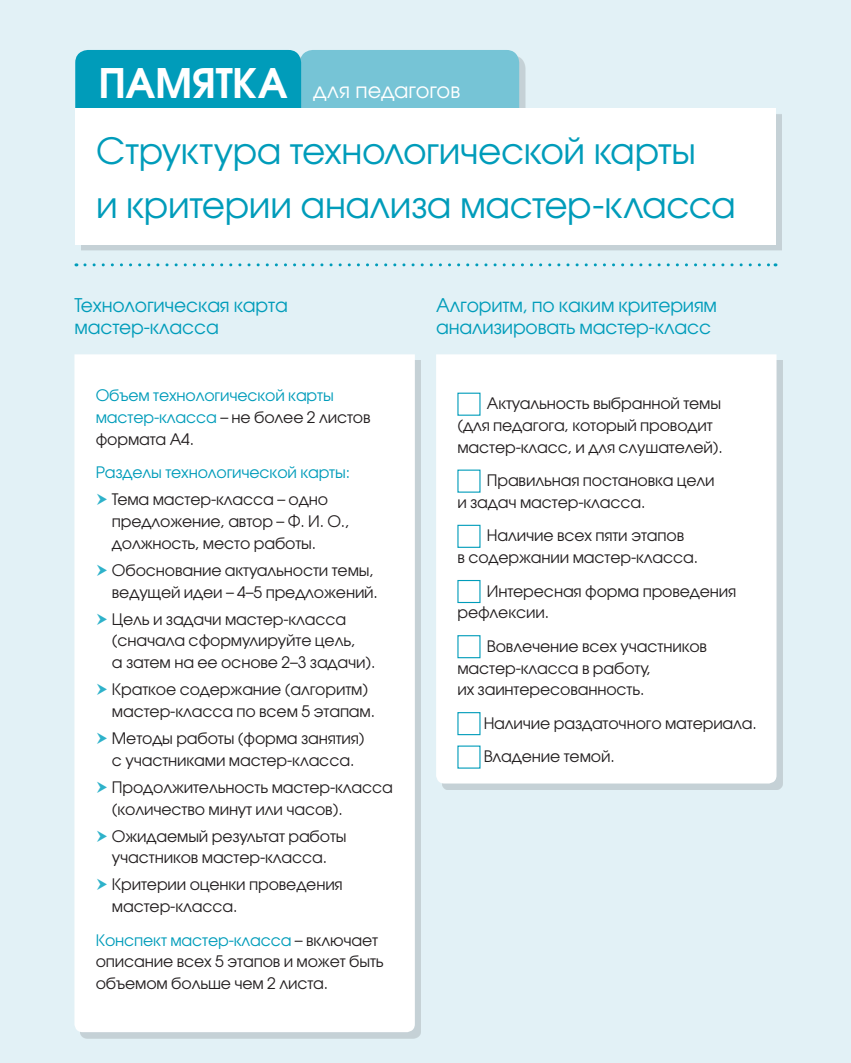
<style>
.page{position:relative;width:851px;height:1063px;background:#fff}
.page>*{position:absolute;margin:0;border:0;box-sizing:border-box;transform-origin:0 0}
.t1{font:36px/54.3px "Avant Garde Gothic C";letter-spacing:-.01em;color:#009cba}
.t2{font:21px "Avant Garde Gothic C";letter-spacing:.005em;color:#fff}
.t3{font:18.75px/21.8px "Avant Garde Gothic C";letter-spacing:-.01em;color:#009cba}
.t4{font:15.75px/21.8px "Avant Garde Gothic C";letter-spacing:-.01em;color:#231f20}
.t5{font:15.75px/21.8px "Avant Garde Gothic C";letter-spacing:-.01em;color:#009cba}
.s1{font-weight:700;font-size:40.5px}
.s2{color:#231f20}
.s3{color:#009cba}
</style>
<div class="page">
<div style="left:0;top:0;width:850px;height:1063px;background:#e2f1f6"></div>
<div style="left:81px;top:56px;width:700px;height:194px;background:#231f20;opacity:.15"></div>
<div style="left:300px;top:50px;width:219px;height:81px;background:#76c4d6;border-radius:13px"></div>
<div style="left:75px;top:50px;width:226px;height:81px;background:#009cba;border-radius:13px"></div>
<div style="left:75px;top:108px;width:700px;height:136px;background:#fff"></div>
<svg style="left:85px;top:263px;width:690px;height:3px"></svg>
<div style="left:80px;top:360px;width:341px;height:678px;background:#c5d1d6"></div>
<div style="left:74px;top:354px;width:341px;height:678px;background:#fff"></div>
<div style="left:442px;top:360px;width:340px;height:430px;background:#231f20;opacity:.15"></div>
<div style="left:436px;top:354px;width:340px;height:430px;background:#fff"></div>
<div style="left:457px;top:393px;width:23px;height:23px;background:#fff"></div>
<div style="left:457px;top:470px;width:23px;height:23px;background:#fff"></div>
<div style="left:457px;top:525px;width:23px;height:23px;background:#fff;border:1px solid #009cba"></div>
<div style="left:457px;top:580px;width:23px;height:23px;background:#fff;border:1px solid #009cba"></div>
<div style="left:457px;top:635px;width:23px;height:23px;background:#fff;border:1px solid #009cba"></div>
<div style="left:457px;top:712px;width:23px;height:23px;background:#fff;border:1px solid #009cba"></div>
<div style="left:457px;top:746px;width:23px;height:23px;background:#fff"></div>
<svg style="left:97px;top:494px;width:10px;height:11px"></svg>
<svg style="left:97px;top:564px;width:10px;height:12px"></svg>
<svg style="left:97px;top:613px;width:10px;height:12px"></svg>
<svg style="left:97px;top:684px;width:10px;height:11px"></svg>
<svg style="left:97px;top:732px;width:10px;height:12px"></svg>
<svg style="left:97px;top:781px;width:10px;height:12px"></svg>
<svg style="left:97px;top:830px;width:10px;height:12px"></svg>
<svg style="left:97px;top:879px;width:10px;height:11px"></svg>
<h2 class="t2" style="left:98px;top:78px;width:363px"><span class="s1">Памятка</span> для педагогов</h2>
<h1 class="t1" style="left:96px;top:123px;width:641px">Структура технологической карты<br>и критерии анализа мастер-класса</h1>
<p class="t3" style="left:74px;top:294px;width:215px">Технологическая карта мастер-класса</p>
<p class="t3" style="left:436px;top:294px;width:282px">Алгоритм, по каким критериям анализировать мастер-класс</p>
<p class="t5" style="left:96px;top:385px;width:276px">Объем технологической карты мастер-класса <span class="s2">– не более 2 листов формата А4.</span></p>
<p class="t5" style="left:96px;top:462px;width:256px">Разделы технологической карты:</p>
<p class="t4" style="left:112px;top:489px;width:239px">Тема мастер-класса – одно предложение, автор – Ф. И. О., должность, место работы.</p>
<p class="t4" style="left:112px;top:559px;width:267px">Обоснование актуальности темы, ведущей идеи – 4–5 предложений.</p>
<p class="t4" style="left:112px;top:608px;width:265px">Цель и задачи мастер-класса (сначала сформулируйте цель,<br>а затем на ее основе 2–3 задачи).</p>
<p class="t4" style="left:112px;top:678px;width:265px">Краткое содержание (алгоритм) мастер-класса по всем 5 этапам.</p>
<p class="t4" style="left:112px;top:727px;width:254px">Методы работы (форма занятия) с участниками мастер-класса.</p>
<p class="t4" style="left:112px;top:776px;width:282px">Продолжительность мастер-класса (количество минут или часов).</p>
<p class="t4" style="left:112px;top:825px;width:236px">Ожидаемый результат работы участников мастер-класса.</p>
<p class="t4" style="left:112px;top:874px;width:232px">Критерии оценки проведения мастер-класса.</p>
<p class="t4" style="left:96px;top:929px;width:289px"><span class="s3">Конспект мастер-класса</span> – включает описание всех 5 этапов и может быть объемом больше чем 2 листа.</p>
<p class="t4" style="left:457px;top:393px;width:267px;text-indent:29px">Актуальность выбранной темы (для педагога, который проводит мастер-класс, и для слушателей).</p>
<p class="t4" style="left:457px;top:470px;width:259px;text-indent:29px">Правильная постановка цели и задач мастер-класса.</p>
<p class="t4" style="left:457px;top:525px;width:242px;text-indent:29px">Наличие всех пяти этапов<br>в содержании мастер-класса.</p>
<p class="t4" style="left:457px;top:580px;width:280px;text-indent:29px">Интересная форма проведения рефлексии.</p>
<p class="t4" style="left:457px;top:635px;width:251px;text-indent:29px">Вовлечение всех участников мастер-класса в работу,<br>их заинтересованность.</p>
<p class="t4" style="left:483px;top:706px;width:274px;line-height:33.5px">Наличие раздаточного материала.<br>Владение темой.</p>
</div>
